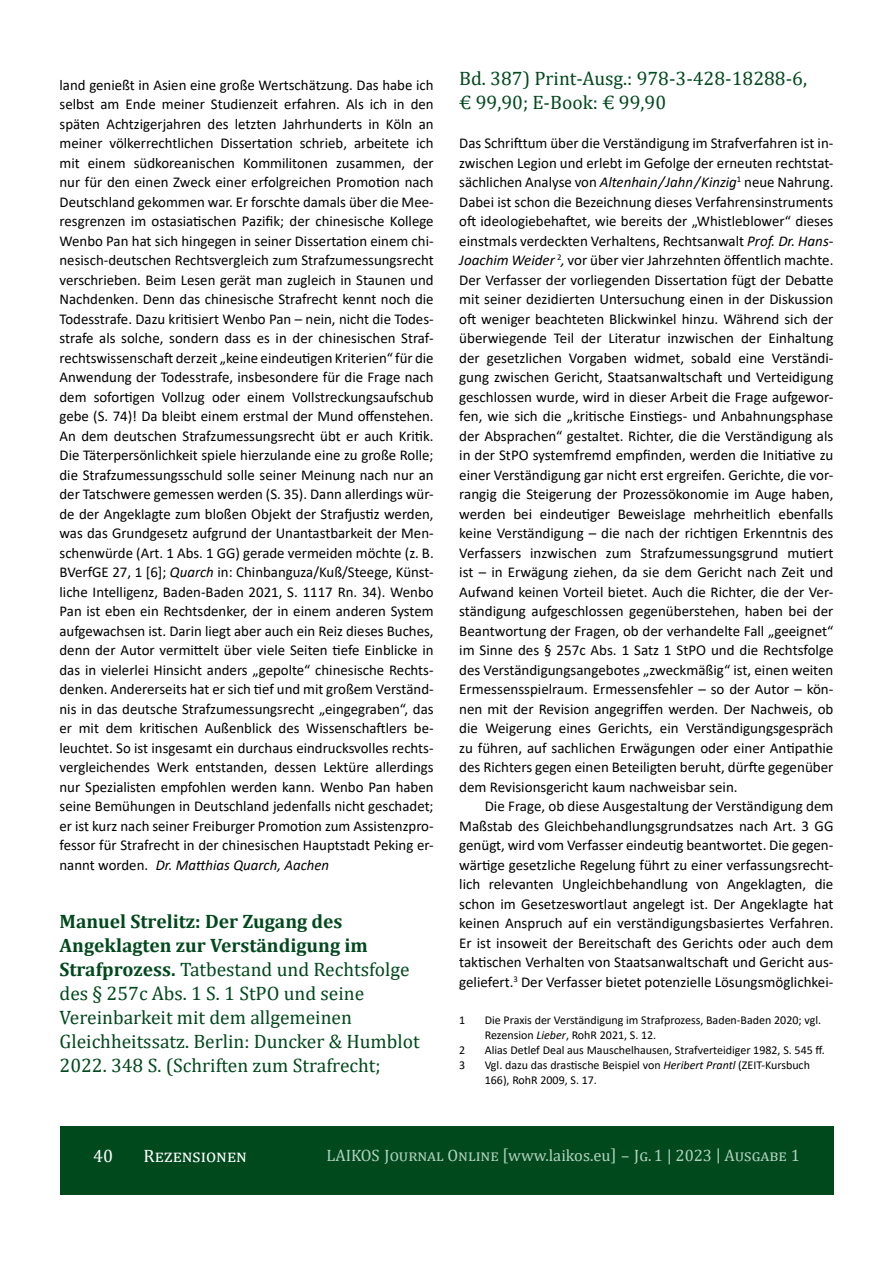
<style>
.page{position:relative;width:893px;height:1263px;background:#fff}
.page>*{position:absolute;margin:0;border:0;box-sizing:border-box;transform-origin:0 0}
.Ü1_ohneEinzug{font:19.5px/24px "Cambria";color:#00491d}
.t1{font:18px "Cambria";color:#fff}
.t2{font:16.5px "Cambria";color:#b3d1bd}
.Text_ZeileVor{font:15px/19.5px "Calibri";color:#000;text-align:justify}
.Text_mE{font:15px/19.5px "Calibri";color:#000;text-align:justify}
.Fußnoten{font:12px/15px "Calibri";color:#000}
.s1{font-style:italic}
.s2{font-weight:700}
</style>
<div class="page">
<div style="left:60px;top:1127px;width:773px;height:68px;background:#00491d"></div>
<p class="Text_ZeileVor" style="left:60px;top:75px;width:376px">land genießt in Asien eine große Wertschätzung. Das habe ich selbst am Ende meiner Studienzeit erfahren. Als ich in den späten Achtzigerjahren des letzten Jahrhunderts in Köln an meiner völkerrechtlichen Dissertation schrieb, arbeitete ich mit einem südkoreanischen Kommilitonen zusammen, der nur für den einen Zweck einer erfolgreichen Promotion nach Deutschland gekommen war. Er forschte damals über die Mee&shy;resgrenzen im ostasiatischen Pazifik; der chinesische Kollege Wenbo Pan hat sich hingegen in seiner Dissertation einem chi&shy;nesisch-deutschen Rechtsvergleich zum Strafzumessungsrecht verschrieben. Beim Lesen gerät man zugleich in Staunen und Nachdenken. Denn das chinesische Strafrecht kennt noch die Todesstrafe. Dazu kritisiert Wenbo Pan – nein, nicht die Todes&shy;strafe als solche, sondern dass es in der chinesischen Straf&shy;rechtswissenschaft derzeit „keine eindeutigen Kriterien“ für die Anwendung der Todesstrafe, insbesondere für die Frage nach dem sofortigen Vollzug oder einem Vollstreckungsaufschub gebe (S. 74)! Da bleibt einem erstmal der Mund offenstehen.<br>An dem deutschen Strafzumessungsrecht übt er auch Kritik.<br>Die Täterpersönlichkeit spiele hierzulande eine zu große Rolle; die Strafzumessungsschuld solle seiner Meinung nach nur an der Tatschwere gemessen werden (S. 35). Dann allerdings wür&shy;de der Angeklagte zum bloßen Objekt der Strafjustiz werden, was das Grundgesetz aufgrund der Unantastbarkeit der Men&shy;schenwürde (Art. 1 Abs. 1 GG) gerade vermeiden möchte (z. B.<br>BVerfGE 27, 1 [6]; <span class="s1">Quarch</span> in: Chinbanguza/Kuß/Steege, Künst&shy;liche Intelligenz, Baden-Baden 2021, S. 1117 Rn. 34). Wenbo Pan ist eben ein Rechtsdenker, der in einem anderen System aufgewachsen ist. Darin liegt aber auch ein Reiz dieses Buches, denn der Autor vermittelt über viele Seiten tiefe Einblicke in das in vielerlei Hinsicht anders „gepolte“ chinesische Rechts&shy;denken. Andererseits hat er sich tief und mit großem Verständ&shy;nis in das deutsche Strafzumessungsrecht „eingegraben“, das er mit dem kritischen Außenblick des Wissenschaftlers be&shy;leuchtet. So ist insgesamt ein durchaus eindrucksvolles rechts&shy;vergleichendes Werk entstanden, dessen Lektüre allerdings nur Spezialisten empfohlen werden kann. Wenbo Pan haben seine Bemühungen in Deutschland jedenfalls nicht geschadet; er ist kurz nach seiner Freiburger Promotion zum Assistenzpro&shy;fessor für Strafrecht in der chinesischen Hauptstadt Peking er&shy;nannt worden. <span class="s1">Dr. Matthias Quarch, Aachen</span></p>
<p class="Ü1_ohneEinzug" style="left:60px;top:909px;width:362px"><span class="s2">Manuel Strelitz: Der Zugang des Angeklagten zur Verständigung im Strafprozess.</span> Tatbestand und Rechtsfolge des § 257c Abs. 1 S. 1 StPO und seine Vereinbarkeit mit dem allgemeinen Gleichheitssatz. Berlin: Duncker &amp; Humblot 2022. 348 S. (Schriften zum Strafrecht;</p>
<p class="Ü1_ohneEinzug" style="left:459px;top:67px;width:349px">Bd. 387) Print-Ausg.: 978-3-428-18288-6, € 99,90; E-Book: € 99,90</p>
<p class="Text_ZeileVor" style="left:459px;top:133px;width:376px">Das Schrifttum über die Verständigung im Strafverfahren ist in&shy;zwischen Legion und erlebt im Gefolge der erneuten rechtstat&shy;sächlichen Analyse von <span class="s1">Altenhain/Jahn/Kinzig</span><sup>1</sup> neue Nahrung.<br>Dabei ist schon die Bezeichnung dieses Verfahrensinstruments oft ideologiebehaftet, wie bereits der „Whistleblower“ dieses einstmals verdeckten Verhaltens, Rechtsanwalt <span class="s1">Prof. Dr. Hans-Joachim Weider</span> <sup>2</sup><span class="s1">,</span> vor über vier Jahrzehnten öffentlich machte.<br>Der Verfasser der vorliegenden Dissertation fügt der Debatte mit seiner dezidierten Untersuchung einen in der Diskussion oft weniger beachteten Blickwinkel hinzu. Während sich der überwiegende Teil der Literatur inzwischen der Einhaltung der gesetzlichen Vorgaben widmet, sobald eine Verständi&shy;gung zwischen Gericht, Staatsanwaltschaft und Verteidigung geschlossen wurde, wird in dieser Arbeit die Frage aufgewor&shy;fen, wie sich die „kritische Einstiegs- und Anbahnungsphase der Absprachen“ gestaltet. Richter, die die Verständigung als in der StPO systemfremd empfinden, werden die Initiative zu einer Verständigung gar nicht erst ergreifen. Gerichte, die vor&shy;rangig die Steigerung der Prozessökonomie im Auge haben, werden bei eindeutiger Beweislage mehrheitlich ebenfalls keine Verständigung – die nach der richtigen Erkenntnis des Verfassers inzwischen zum Strafzumessungsgrund mutiert ist – in Erwägung ziehen, da sie dem Gericht nach Zeit und Aufwand keinen Vorteil bietet. Auch die Richter, die der Ver&shy;ständigung aufgeschlossen gegenüberstehen, haben bei der Beantwortung der Fragen, ob der verhandelte Fall „geeignet“ im Sinne des § 257c Abs. 1 Satz 1 StPO und die Rechtsfolge des Verständigungsangebotes „zweckmäßig“ ist, einen weiten Ermessensspielraum. Ermessensfehler – so der Autor – kön&shy;nen mit der Revision angegriffen werden. Der Nachweis, ob die Weigerung eines Gerichts, ein Verständigungsgespräch zu führen, auf sachlichen Erwägungen oder einer Antipathie des Richters gegen einen Beteiligten beruht, dürfte gegenüber dem Revisionsgericht kaum nachweisbar sein.</p>
<p class="Text_mE" style="left:459px;top:796px;width:376px;text-indent:26px">Die Frage, ob diese Ausgestaltung der Verständigung dem Maßstab des Gleichbehandlungsgrundsatzes nach Art. 3 GG genügt, wird vom Verfasser eindeutig beantwortet. Die gegen&shy;wärtige gesetzliche Regelung führt zu einer verfassungsrecht&shy;lich relevanten Ungleichbehandlung von Angeklagten, die schon im Gesetzeswortlaut angelegt ist. Der Angeklagte hat keinen Anspruch auf ein verständigungsbasiertes Verfahren.<br>Er ist insoweit der Bereitschaft des Gerichts oder auch dem taktischen Verhalten von Staatsanwaltschaft und Gericht aus&shy;geliefert.<sup>3</sup> Der Verfasser bietet potenzielle Lösungsmöglichkei-</p>
<p class="Fußnoten" style="left:459px;top:1012px;width:8px">1</p>
<p class="Fußnoten" style="left:485px;top:1012px;width:338px">Die Praxis der Verständigung im Strafprozess, Baden-Baden 2020; vgl.<br>Rezension <span class="s1">Lieber</span>, RohR 2021, S. 12.</p>
<p class="Fußnoten" style="left:459px;top:1042px;width:8px">2</p>
<p class="Fußnoten" style="left:485px;top:1042px;width:341px">Alias Detlef Deal aus Mauschelhausen, Strafverteidiger 1982, S. 545 ff.</p>
<p class="Fußnoten" style="left:459px;top:1057px;width:8px">3</p>
<p class="Fußnoten" style="left:485px;top:1057px;width:327px">Vgl. dazu das drastische Beispiel von <span class="s1">Heribert Prantl</span> (ZEIT-Kursbuch<br>166), RohR 2009, S. 17.</p>
<p class="t1" style="left:93px;top:1146px;width:21px">40</p>
<p class="t1" style="left:144px;top:1146px;width:105px">Rezensionen</p>
<p class="t2" style="left:327px;top:1146px;width:475px">LAIKOS Journal Online [www.laikos.eu] – Jg. 1 | 2023 | Ausgabe 1</p>
</div>
